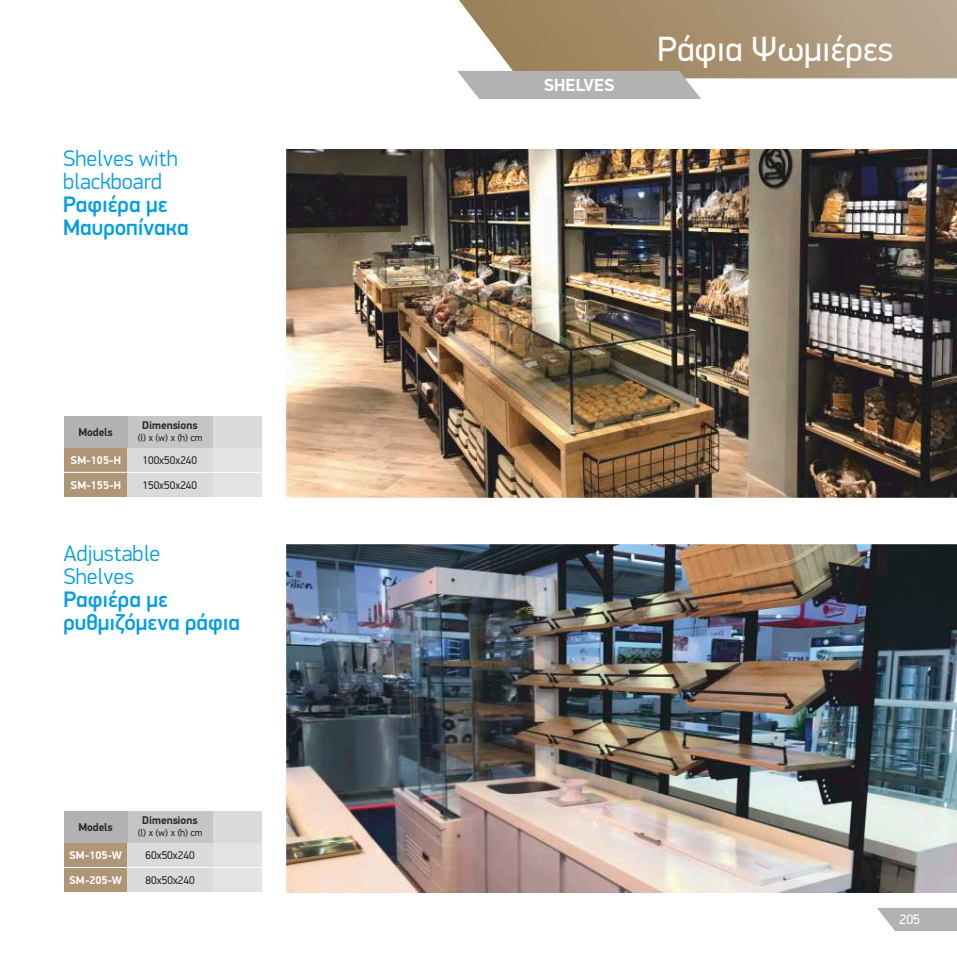
<style>
.page{position:relative;width:957px;height:957px;background:#fff}
.page>*{position:absolute;margin:0;border:0;box-sizing:border-box;transform-origin:0 0}
.t1{font:35.12px "PF Din Display Pro";color:#fefefe}
.t2{font:500 22.5px/23px "PF Din Display Pro";color:#009ee2}
.t3{font:300 22.5px/22.6px "PF Din Display Pro";color:#009ee2}
.t4{font:700 17.5px "PF Din Display Pro";color:#fefefe}
.t5{font:13.75px "PF Din Display Pro";color:#fefefe}
.t6{font:11.25px "PF Din Display Pro";color:#2a2a29}
.t7{font:700 11.25px "PF Din Display Pro";color:#2a2a29}
.t8{font:700 11.25px "PF Din Display Pro";color:#fefefe}
.t9{font:10px "PF Din Display Pro";color:#2a2a29}
</style>
<div class="page">
<svg style="left:459px;top:0;width:498px;height:78px;background:#ad987a"></svg>
<svg style="left:457px;top:71px;width:244px;height:28px;background:#b7b6b6"></svg>
<svg style="left:877px;top:908px;width:80px;height:23px;background:#bababb"></svg>
<div style="left:64px;top:447px;width:64px;height:25px;background:#ae9677"></div>
<div style="left:213px;top:447px;width:49px;height:25px;background:#e3e3e4"></div>
<div style="left:128px;top:447px;width:85px;height:25px;background:#d9dada"></div>
<div style="left:213px;top:416px;width:49px;height:31px;background:#d9dada"></div>
<div style="left:128px;top:416px;width:85px;height:31px;background:#c4c5c5"></div>
<div style="left:64px;top:416px;width:64px;height:31px;background:#b2b2b3"></div>
<div style="left:64px;top:472px;width:64px;height:25px;background:#ae9677"></div>
<div style="left:213px;top:472px;width:49px;height:25px;background:#e3e3e4"></div>
<div style="left:128px;top:472px;width:85px;height:25px;background:#d9dada"></div>
<hr style="left:64px;top:472px;width:198px;height:1px;background:#fefefe">
<div style="left:64px;top:842px;width:64px;height:25px;background:#ae9677"></div>
<div style="left:213px;top:842px;width:49px;height:25px;background:#e3e3e4"></div>
<div style="left:128px;top:842px;width:85px;height:25px;background:#d9dada"></div>
<div style="left:213px;top:811px;width:49px;height:31px;background:#d9dada"></div>
<div style="left:128px;top:811px;width:85px;height:31px;background:#c4c5c5"></div>
<div style="left:64px;top:811px;width:64px;height:31px;background:#b2b2b3"></div>
<div style="left:64px;top:867px;width:64px;height:25px;background:#ae9677"></div>
<div style="left:213px;top:867px;width:49px;height:25px;background:#e3e3e4"></div>
<div style="left:128px;top:867px;width:85px;height:25px;background:#d9dada"></div>
<hr style="left:64px;top:867px;width:198px;height:1px;background:#fefefe">
<img style="left:286px;top:150px;width:671px;height:347px">
<img style="left:286px;top:545px;width:671px;height:347px">
<p class="t3" style="left:63px;top:149px;width:116px">Shelves with blackboard</p>
<p class="t2" style="left:63px;top:194px;width:127px">Ραφιέρα µε<br>Μαυροπίνακα</p>
<p class="t7" style="left:78px;top:427px;width:36px">Models</p>
<p class="t8" style="left:71px;top:455px;width:52px">SM-105-H</p>
<p class="t8" style="left:71px;top:480px;width:52px">SM-155-H</p>
<p class="t7" style="left:142px;top:421px;width:57px">Dimensions</p>
<p class="t9" style="left:138px;top:433px;width:66px">(l) x (w) x (h) cm</p>
<p class="t6" style="left:142px;top:455px;width:56px">100x50x240</p>
<p class="t6" style="left:142px;top:480px;width:56px">150x50x240</p>
<p class="t3" style="left:63px;top:544px;width:98px">Adjustable<br>Shelves</p>
<p class="t2" style="left:63px;top:589px;width:178px">Ραφιέρα µε ρυθµιζόµενα ράφια</p>
<p class="t7" style="left:78px;top:822px;width:36px">Models</p>
<p class="t8" style="left:69px;top:850px;width:54px">SM-105-W</p>
<p class="t8" style="left:69px;top:875px;width:54px">SM-205-W</p>
<p class="t7" style="left:142px;top:816px;width:57px">Dimensions</p>
<p class="t9" style="left:138px;top:828px;width:66px">(l) x (w) x (h) cm</p>
<p class="t6" style="left:145px;top:850px;width:51px">60x50x240</p>
<p class="t6" style="left:146px;top:875px;width:51px">80x50x240</p>
<p class="t4" style="left:544px;top:78px;width:72px">SHELVES</p>
<h1 class="t1" style="left:657px;top:35px;width:237px">Ράφια Ψωµιέρες</h1>
<p class="t5" style="left:899px;top:914px;width:22px">205</p>
</div>
